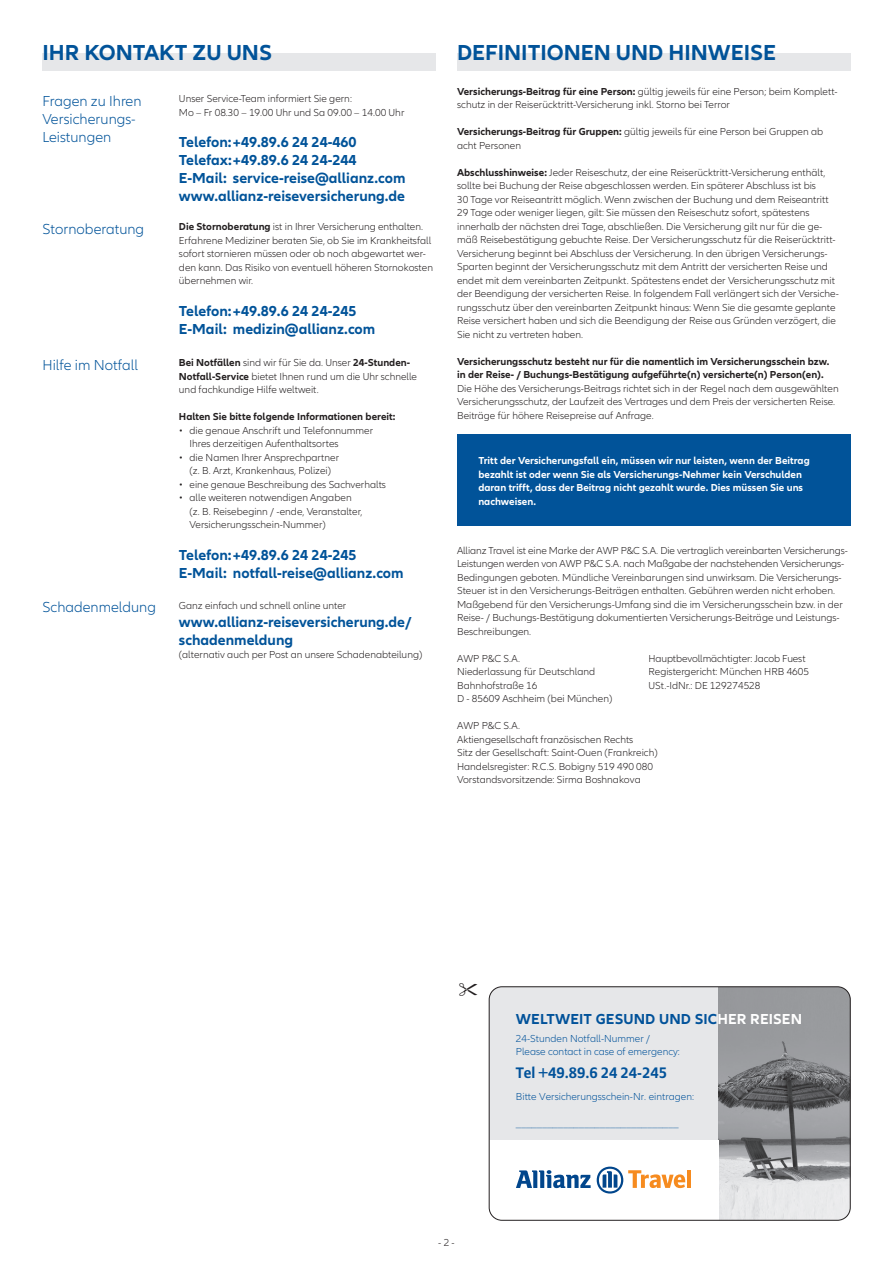
<style>
.page{position:relative;width:893px;height:1263px;background:#fff}
.page>*{position:absolute;margin:0;border:0;box-sizing:border-box;transform-origin:0 0}
.t1{font:700 22.5px "Allianz Neo";color:#015399}
.t2{font:700 15px/18px "Allianz Neo";color:#015399}
.t3{font:300 15px/18px "Allianz Neo";color:#015399}
.t4{font:700 15px "Allianz Neo";letter-spacing:.01em;color:#01529a}
.t5{font:700 15px "Allianz Sans";color:#01529a}
.t6{font:300 10.5px/13.5px "Allianz Neo";color:#231f20}
.t7{font:700 10.5px/13.5px "Allianz Neo";color:#fff}
.t8{font:700 10.5px/13.5px "Allianz Neo";color:#231f20}
.t9{font:300 10.5px/13.5px "Allianz Neo";color:#01529a}
.s1{font-weight:700}
.s2{color:#fff}
</style>
<div class="page">
<div style="left:457px;top:53px;width:393px;height:17px;background:#e6e7e9"></div>
<div style="left:457px;top:435px;width:393px;height:91px;background:#015399"></div>
<div style="left:489px;top:986px;width:235px;height:177px;background:#e6e7e9;border-radius:13px"></div>
<img style="left:718px;top:987px;width:132px;height:233px">
<div style="left:489px;top:1140px;width:229px;height:80px;background:#fff"></div>
<div style="left:489px;top:986px;width:361px;height:234px;border:1px solid #231f20;border-radius:13px"></div>
<svg style="left:516px;top:1170px;width:75px;height:18px"></svg>
<svg style="left:597px;top:1166px;width:88px;height:27px"></svg>
<hr style="left:687px;top:1170px;width:4px;height:18px;background:#f68b1f">
<div style="left:43px;top:53px;width:393px;height:17px;background:#e6e7e9"></div>
<h1 class="t1" style="left:43px;top:39px;width:231px">IHR KONTAKT ZU UNS</h1>
<h2 class="t3" style="left:43px;top:92px;width:101px">Fragen zu Ihren<br>Versicherungs-<br>Leistungen</h2>
<p class="t6" style="left:179px;top:92px;width:227px">Unser Service-Team informiert Sie gern:<br>Mo – Fr 08.30 – 19.00 Uhr und Sa 09.00 – 14.00 Uhr</p>
<h2 class="t2" style="left:179px;top:134px;width:228px">Telefon:+49.89.6 24 24-460<br>Telefax:+49.89.6 24 24-244<br>E-Mail: service-reise@allianz.com www.allianz-reiseversicherung.de</h2>
<h2 class="t3" style="left:43px;top:220px;width:103px">Stornoberatung</h2>
<p class="t6" style="left:179px;top:220px;width:256px"><span class="s1">Die Stornoberatung</span> ist in Ihrer Versicherung enthalten.<br>Erfahrene Mediziner beraten Sie, ob Sie im Krankheitsfall sofort stornieren müssen oder ob noch abgewartet wer&shy;den kann. Das Risiko von eventuell höheren Stornokosten übernehmen wir.</p>
<h2 class="t2" style="left:179px;top:302px;width:198px">Telefon:+49.89.6 24 24-245<br>E-Mail: medizin@allianz.com</h2>
<h2 class="t3" style="left:43px;top:356px;width:97px">Hilfe im Notfall</h2>
<p class="t6" style="left:179px;top:356px;width:240px"><span class="s1">Bei Notfällen</span> sind wir für Sie da. Unser <span class="s1">24-Stunden-<br>Notfall-Service</span> bietet Ihnen rund um die Uhr schnelle und fachkundige Hilfe weltweit.</p>
<p class="t8" style="left:179px;top:410px;width:218px">Halten Sie bitte folgende Informationen bereit:</p>
<p class="t6" style="left:190px;top:424px;width:185px;text-indent:-11px">• die genaue Anschrift und Telefonnummer<br>Ihres derzeitigen Aufenthaltsortes</p>
<p class="t6" style="left:179px;top:451px;width:162px;text-align:center">• die Namen Ihrer Ansprechpartner (z. B. Arzt, Krankenhaus, Polizei)</p>
<p class="t6" style="left:179px;top:478px;width:209px">• eine genaue Beschreibung des Sachverhalts</p>
<p class="t6" style="left:190px;top:491px;width:174px;text-indent:-11px">• alle weiteren notwendigen Angaben (z. B. Reisebeginn / -ende, Veranstalter,<br>Versicherungsschein-Nummer)</p>
<h2 class="t2" style="left:179px;top:546px;width:226px">Telefon:+49.89.6 24 24-245<br>E-Mail: notfall-reise@allianz.com</h2>
<h2 class="t3" style="left:43px;top:599px;width:115px">Schadenmeldung</h2>
<p class="t6" style="left:179px;top:599px;width:169px">Ganz einfach und schnell online unter</p>
<h2 class="t2" style="left:179px;top:613px;width:234px">www.allianz-reiseversicherung.de/ schadenmeldung</h2>
<p class="t6" style="left:179px;top:648px;width:245px">(alternativ auch per Post an unsere Schadenabteilung)</p>
<h1 class="t1" style="left:457px;top:39px;width:320px">DEFINITIONEN UND HINWEISE</h1>
<p class="t6" style="left:457px;top:85px;width:382px"><span class="s1">Versicherungs-Beitrag für eine Person:</span> gültig jeweils für eine Person; beim Komplett&shy;schutz in der Reiserücktritt-Versicherung inkl. Storno bei Terror</p>
<p class="t6" style="left:457px;top:125px;width:368px"><span class="s1">Versicherungs-Beitrag für Gruppen:</span> gültig jeweils für eine Person bei Gruppen ab acht Personen</p>
<p class="t6" style="left:457px;top:166px;width:383px"><span class="s1">Abschlusshinweise:</span> Jeder Reiseschutz, der eine Reiserücktritt-Versicherung enthält, sollte bei Buchung der Reise abgeschlossen werden. Ein späterer Abschluss ist bis<br>30 Tage vor Reiseantritt möglich. Wenn zwischen der Buchung und dem Reiseantritt 29 Tage oder weniger liegen, gilt: Sie müssen den Reiseschutz sofort, spätestens innerhalb der nächsten drei Tage, abschließen. Die Versicherung gilt nur für die ge&shy;mäß Reisebestätigung gebuchte Reise. Der Versicherungsschutz für die Reiserücktritt-Versicherung beginnt bei Abschluss der Versicherung. In den übrigen Versicherungs-Sparten beginnt der Versicherungsschutz mit dem Antritt der versicherten Reise und endet mit dem vereinbarten Zeitpunkt. Spätestens endet der Versicherungsschutz mit der Beendigung der versicherten Reise. In folgendem Fall verlängert sich der Versiche&shy;rungsschutz über den vereinbarten Zeitpunkt hinaus: Wenn Sie die gesamte geplante Reise versichert haben und sich die Beendigung der Reise aus Gründen verzögert, die Sie nicht zu vertreten haben.</p>
<p class="t8" style="left:457px;top:355px;width:374px">Versicherungsschutz besteht nur für die namentlich im Versicherungsschein bzw. in der Reise- / Buchungs-Bestätigung aufgeführte(n) versicherte(n) Person(en).</p>
<p class="t6" style="left:457px;top:382px;width:383px">Die Höhe des Versicherungs-Beitrags richtet sich in der Regel nach dem ausgewählten<br>Versicherungsschutz, der Laufzeit des Vertrages und dem Preis der versicherten Reise.<br>Beiträge für höhere Reisepreise auf Anfrage.</p>
<p class="t7" style="left:478px;top:454px;width:333px">Tritt der Versicherungsfall ein, müssen wir nur leisten, wenn der Beitrag bezahlt ist oder wenn Sie als Versicherungs-Nehmer kein Verschulden daran trifft, dass der Beitrag nicht gezahlt wurde. Dies müssen Sie uns nachweisen.</p>
<p class="t6" style="left:457px;top:544px;width:392px">Allianz Travel ist eine Marke der AWP P&amp;C S.A. Die vertraglich vereinbarten Versicherungs-Leistungen werden von AWP P&amp;C S.A. nach Maßgabe der nachstehenden Versicherungs-Bedingungen geboten. Mündliche Vereinbarungen sind unwirksam. Die Versicherungs-Steuer ist in den Versicherungs-Beiträgen enthalten. Gebühren werden nicht erhoben.<br>Maßgebend für den Versicherungs-Umfang sind die im Versicherungsschein bzw. in der Reise- / Buchungs-Bestätigung dokumentierten Versicherungs-Beiträge und Leistungs-Beschreibungen.</p>
<p class="t6" style="left:457px;top:652px;width:64px">AWP P&amp;C S.A.</p>
<p class="t6" style="left:648px;top:652px;width:159px">Hauptbevollmächtigter: Jacob Fuest</p>
<p class="t6" style="left:457px;top:665px;width:140px">Niederlassung für Deutschland</p>
<p class="t6" style="left:648px;top:665px;width:162px">Registergericht: München HRB 4605</p>
<p class="t6" style="left:457px;top:679px;width:82px">Bahnhofstraße 16</p>
<p class="t6" style="left:648px;top:679px;width:114px">USt.-IdNr.: DE 129274528</p>
<p class="t6" style="left:457px;top:692px;width:157px">D - 85609 Aschheim (bei München)</p>
<p class="t6" style="left:457px;top:719px;width:202px">AWP P&amp;C S.A.<br>Aktiengesellschaft französischen Rechts<br>Sitz der Gesellschaft: Saint-Ouen (Frankreich)<br>Handelsregister: R.C.S. Bobigny 519 490 080<br>Vorstandsvorsitzende: Sirma Boshnakova</p>
<h2 class="t4" style="left:516px;top:1010px;width:288px">WELTWEIT GESUND UND SIC<span class="s2">HER REISEN</span></h2>
<p class="t9" style="left:516px;top:1031px;width:166px">24-Stunden Notfall-Nummer /<br>Please contact in case of emergency:</p>
<h2 class="t5" style="left:516px;top:1063px;width:153px">Tel +49.89.6 24 24-245</h2>
<p class="t9" style="left:516px;top:1090px;width:180px">Bitte Versicherungsschein-Nr. eintragen:</p>
<p class="t9" style="left:516px;top:1117px;width:164px">_______________________________</p>
<p class="t6" style="left:438px;top:1236px;width:18px">- 2 -</p>
</div>
